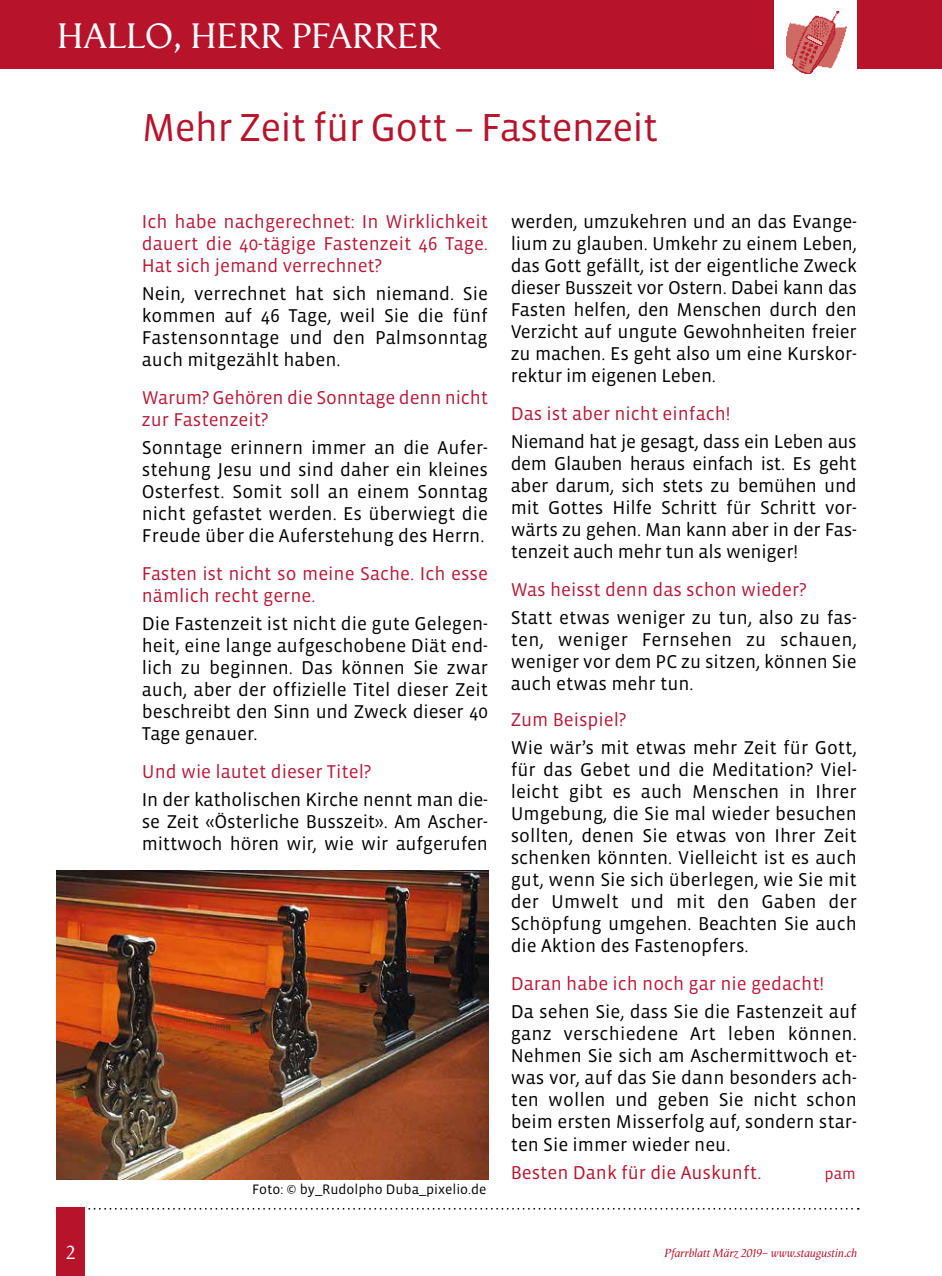
<style>
.page{position:relative;width:942px;height:1276px;background:#fff}
.page>*{position:absolute;margin:0;border:0;box-sizing:border-box;transform-origin:0 0}
.t1{font:40px "Vista Sans";letter-spacing:-.02em;color:#b7142c}
.t2{font:36px "Vega";color:#fff}
.t3{font:20px "Vega";color:#fff}
.t4{font:19px/22px "Vista Sans";color:#000;text-align:justify}
.t5{font:19px/22px "Vista Sans";color:#b61a37}
.t6{font:19px "Vista Sans";color:#b7142c}
.t7{font:16px "Vista Sans";color:#b7142c}
.t8{font:14px "Vista Sans";color:#000}
.t9{font:italic 12px "Vega";color:#b7142c}
</style>
<div class="page">
<svg style="left:88px;top:1208px;width:770px;height:1px"></svg>
<div style="left:57px;top:1208px;width:28px;height:68px;background:#b7142c"></div>
<hr style="left:941px;top:0;width:1px;height:68px;background:#b7142c">
<div style="left:0;top:0;width:941px;height:68px;background:#b7142c"></div>
<div style="left:774px;top:0;width:82px;height:76px;background:#fff"></div>
<img style="left:786px;top:11px;width:59px;height:63px">
<img style="left:57px;top:870px;width:431px;height:309px">
<h2 class="t2" style="left:57px;top:15px;width:385px">HALLO, HERR PFARRER</h2>
<h1 class="t1" style="left:142px;top:107px;width:517px">Mehr Zeit für Gott – Fastenzeit</h1>
<p class="t5" style="left:142px;top:210px;width:347px;text-align:justify">Ich habe nachgerechnet: In Wirklichkeit dauert die 40-tägige Fastenzeit 46 Tage.<br>Hat sich jemand verrechnet?</p>
<p class="t4" style="left:142px;top:283px;width:347px">Nein, verrechnet hat sich niemand. Sie kommen auf 46 Tage, weil Sie die fünf Fastensonntage und den Palmsonntag auch mitgezählt haben.</p>
<p class="t5" style="left:142px;top:387px;width:347px">Warum? Gehören die Sonntage denn nicht zur Fastenzeit?</p>
<p class="t4" style="left:142px;top:437px;width:347px">Sonntage erinnern immer an die Aufer&shy;stehung Jesu und sind daher ein kleines Osterfest. Somit soll an einem Sonntag nicht gefastet werden. Es überwiegt die Freude über die Auferstehung des Herrn.</p>
<p class="t5" style="left:142px;top:563px;width:347px">Fasten ist nicht so meine Sache. Ich esse nämlich recht gerne.</p>
<p class="t4" style="left:142px;top:613px;width:347px">Die Fastenzeit ist nicht die gute Gelegen&shy;heit, eine lange aufgeschobene Diät end&shy;lich zu beginnen. Das können Sie zwar auch, aber der offizielle Titel dieser Zeit beschreibt den Sinn und Zweck dieser 40<br>Tage genauer.</p>
<p class="t5" style="left:142px;top:761px;width:230px">Und wie lautet dieser Titel?</p>
<p class="t4" style="left:142px;top:789px;width:347px">In der katholischen Kirche nennt man die&shy;se Zeit «Österliche Busszeit». Am Ascher&shy;mittwoch hören wir, wie wir aufgerufen</p>
<p class="t8" style="left:252px;top:1182px;width:236px">Foto: © by_Rudolpho Duba_pixelio.de</p>
<p class="t4" style="left:510px;top:211px;width:347px">werden, umzukehren und an das Evange&shy;lium zu glauben. Umkehr zu einem Leben, das Gott gefällt, ist der eigentliche Zweck dieser Busszeit vor Ostern. Dabei kann das Fasten helfen, den Menschen durch den Verzicht auf ungute Gewohnheiten freier zu machen. Es geht also um eine Kurskor&shy;rektur im eigenen Leben.</p>
<p class="t5" style="left:510px;top:403px;width:221px">Das ist aber nicht einfach!</p>
<p class="t4" style="left:510px;top:431px;width:347px">Niemand hat je gesagt, dass ein Leben aus dem Glauben heraus einfach ist. Es geht aber darum, sich stets zu bemühen und mit Gottes Hilfe Schritt für Schritt vor&shy;wärts zu gehen. Man kann aber in der Fas&shy;tenzeit auch mehr tun als weniger!</p>
<p class="t5" style="left:510px;top:579px;width:297px">Was heisst denn das schon wieder?</p>
<p class="t4" style="left:510px;top:607px;width:347px">Statt etwas weniger zu tun, also zu fas&shy;ten, weniger Fernsehen zu schauen, weniger vor dem PC zu sitzen, können Sie auch etwas mehr tun.</p>
<p class="t5" style="left:510px;top:709px;width:117px">Zum Beispiel?</p>
<p class="t4" style="left:510px;top:737px;width:347px">Wie wär’s mit etwas mehr Zeit für Gott, für das Gebet und die Meditation? Viel&shy;leicht gibt es auch Menschen in Ihrer Umgebung, die Sie mal wieder besuchen sollten, denen Sie etwas von Ihrer Zeit schenken könnten. Vielleicht ist es auch gut, wenn Sie sich überlegen, wie Sie mit der Umwelt und mit den Gaben der Schöpfung umgehen. Beachten Sie auch die Aktion des Fastenopfers.</p>
<p class="t5" style="left:510px;top:973px;width:315px">Daran habe ich noch gar nie gedacht!</p>
<p class="t4" style="left:510px;top:1001px;width:347px">Da sehen Sie, dass Sie die Fastenzeit auf ganz verschiedene Art leben können.<br>Nehmen Sie sich am Aschermittwoch et&shy;was vor, auf das Sie dann besonders ach&shy;ten wollen und geben Sie nicht schon beim ersten Misserfolg auf, sondern star&shy;ten Sie immer wieder neu.</p>
<p class="t6" style="left:510px;top:1163px;width:252px">Besten Dank für die Auskunft.</p>
<p class="t7" style="left:824px;top:1165px;width:33px">pam</p>
<p class="t3" style="left:66px;top:1240px;width:12px">2</p>
<p class="t9" style="left:664px;top:1245px;width:194px">Pfarrblatt März 2019– www.staugustin.ch</p>
</div>
